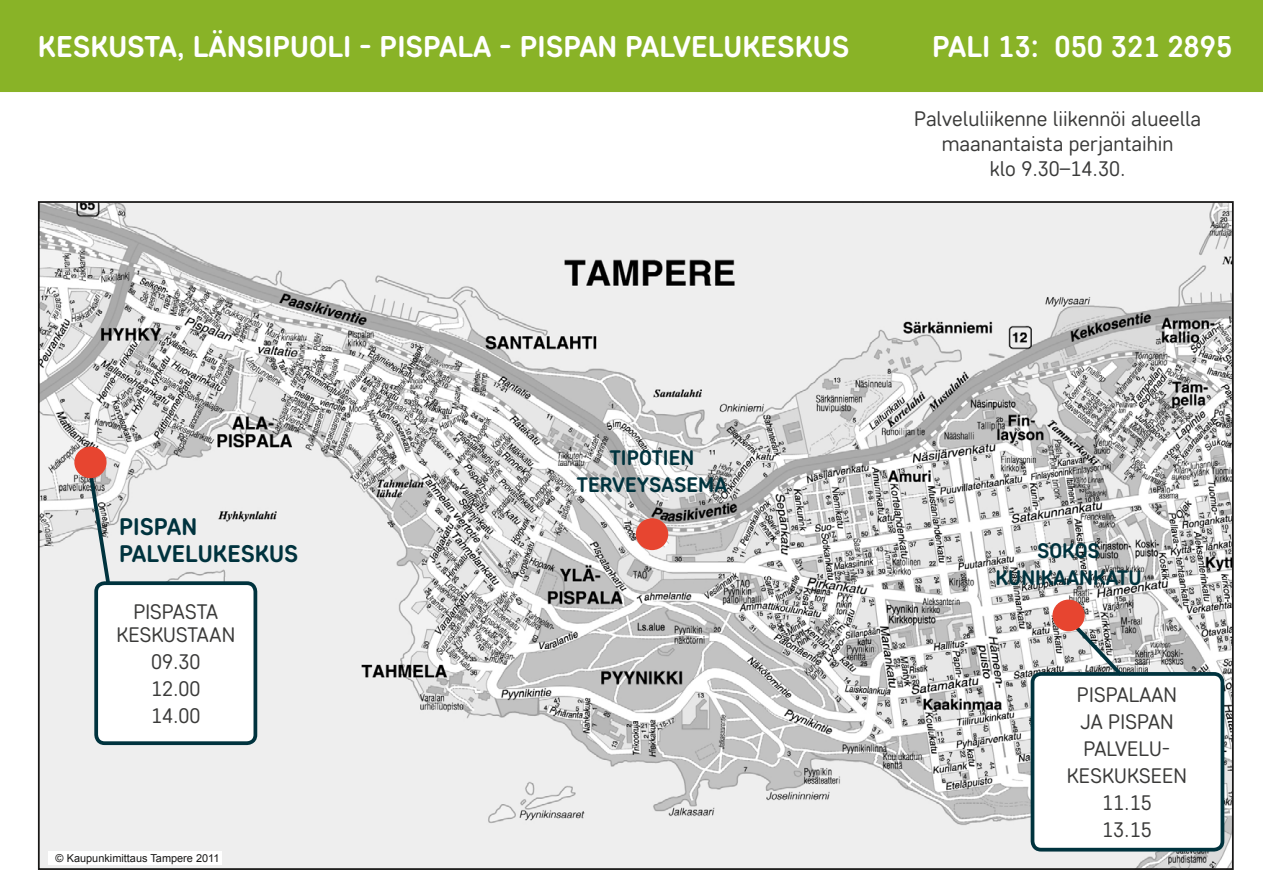
<style>
.page{position:relative;width:1263px;height:893px;background:#fff}
.page>*{position:absolute;margin:0;border:0;box-sizing:border-box;transform-origin:0 0}
.t1{font:700 30px "Core Sans DS55";color:#fff}
.t2{font:30px "Calibri";color:#fff}
.t3{font:700 24px/27px "Core Sans DS55";color:#00333e}
.t4{font:21px/25.2px "Core Sans DS35";color:#3a3a39;text-align:center}
.t5{font:700 21px/27px "Core Sans DS55";color:#00333e;text-align:center}
.t6{font:10.95px "Arial";color:#181716}
</style>
<div class="page">
<div style="left:0;top:0;width:1263px;height:92px;background:#89b327"></div>
<img style="left:41px;top:204px;width:1190px;height:663px">
<div style="left:1032px;top:674px;width:190px;height:176px;background:#fff;border-radius:9px"></div>
<div style="left:1031px;top:672px;width:193px;height:179px;border:4px solid #00333e;border-radius:9px"></div>
<svg style="left:82px;top:443px;width:31px;height:149px;background:#c5cacb"></svg>
<svg style="left:1065px;top:615px;width:61px;height:62px"></svg>
<div style="left:48px;top:851px;width:174px;height:13px;background:#fff"></div>
<div style="left:1052px;top:600px;width:33px;height:31px;background:#e74530;border-radius:50%"></div>
<div style="left:74px;top:446px;width:33px;height:32px;background:#e74530;border-radius:50%"></div>
<div style="left:636px;top:518px;width:32px;height:32px;background:#e74530;border-radius:50%"></div>
<div style="left:96px;top:583px;width:159px;height:160px;background:#fff;border-radius:9px"></div>
<div style="left:94px;top:581px;width:163px;height:164px;border:4px solid #00333e;border-radius:9px"></div>
<h1 class="t1" style="left:38px;top:27px;width:89px">KESKUSTA</h1>
<h1 class="t1" style="left:177px;top:27px;width:33px">, LÄNSIPUOLI</h1>
<h1 class="t1" style="left:359px;top:27px;width:38px">- PISPALA</h1>
<h1 class="t1" style="left:499px;top:27px;width:37px">- PISPAN</h1>
<h1 class="t1" style="left:625px;top:27px;width:18px">PALVELU</h1>
<h1 class="t1" style="left:742px;top:27px;width:89px">KESKUS</h1>
<h1 class="t2" style="left:41px;top:32px;width:383px">Palveluliikenne 6.6.2011 alkaen</h1>
<h1 class="t1" style="left:932px;top:27px;width:15px">PALI</h1>
<h1 class="t1" style="left:998px;top:27px;width:235px">13: 050 321 2895</h1>
<p class="t3" style="left:119px;top:512px;width:14px">PISPAN<br>PALVELU</p>
<p class="t3" style="left:213px;top:539px;width:71px">KESKUS</p>
<p class="t4" style="left:116px;top:600px;width:102px;line-height:22.5px;text-align:left;text-indent:17px">PISPASTA<br>KESKUSTAAN</p>
<p class="t4" style="left:151px;top:647px;width:51px;line-height:27px;text-align:justify">09.30<br>12.00<br>14.00</p>
<p class="t6" style="left:56px;top:851px;width:166px">© Kaupunkimittaus Tampere 2011</p>
<p class="t5" style="left:577px;top:443px;width:85px">TIPOTIEN<br>TE RVEYSASE</p>
<p class="t5" style="left:698px;top:470px;width:30px">MA</p>
<p class="t4" style="left:914px;top:105px;width:289px">Palveluliikenne liikennöi alueella maanantaista perjantaihin<br>klo 9.30–14.30.</p>
<p class="t5" style="left:995px;top:536px;width:92px;text-align:left;text-indent:42px">SO KOS<br>KUNI KAAN</p>
<p class="t5" style="left:1093px;top:563px;width:26px">KATU</p>
<p class="t4" style="left:1077px;top:681px;width:76px">PISPALAAN</p>
<p class="t4" style="left:1080px;top:708px;width:81px">JA PISPAN</p>
<p class="t4" style="left:1083px;top:735px;width:88px">PALVE LU-</p>
<p class="t4" style="left:1067px;top:762px;width:97px">KESKUKSEEN</p>
<p class="t4" style="left:1102px;top:789px;width:51px">11.15</p>
<p class="t4" style="left:1102px;top:816px;width:51px">13.15</p>
</div>
